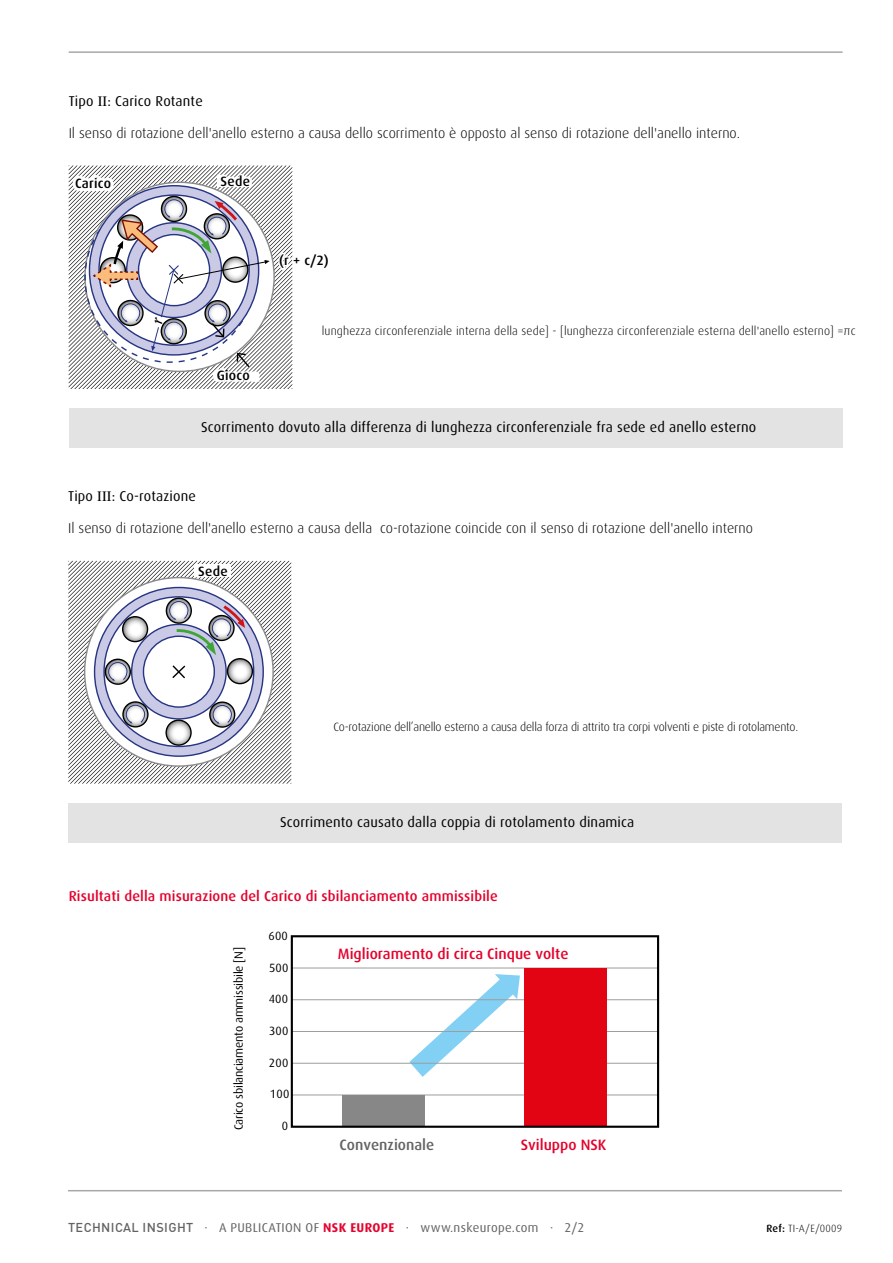
<style>
.page{position:relative;width:893px;height:1263px;background:#fff}
.page>*{position:absolute;margin:0;border:0;box-sizing:border-box;transform-origin:0 0}
.t1{font:500 15px "Dax Pro";color:#e4022d}
.t2{font:500 15px "Dax Pro";color:#636362}
.t3{font:300 14.25px "Dax Pro";color:#000}
.t4{font:14.25px "Dax";letter-spacing:.01em;color:#000}
.t5{font:500 14.25px "Dax Pro";letter-spacing:.01em;color:#e4022d}
.t6{font:500 13.5px "Dax Pro";letter-spacing:.02em;color:#000}
.t7{font:12.75px "Dax Pro";letter-spacing:.025em;color:#646363}
.t8{font:300 12px "Dax Pro";letter-spacing:.01em;color:#000}
.t9{font:300 12px "Dax Pro";letter-spacing:-.02em;color:#000}
.t10{font:12px "Dax";letter-spacing:-.02em;color:#000}
.t11{font:300 10.5px "Dax Pro";letter-spacing:.025em;color:#000}
.s1{font-family:"Times"}
.s2{font-family:"DIN Pro";font-weight:500}
.s3{font-weight:700;color:#e4032e}
.s4{font-weight:500}
</style>
<div class="page">
<hr style="left:68px;top:1190px;width:774px;height:1px;background:#a8a8a7">
<hr style="left:69px;top:51px;width:774px;height:2px;background:#a8a8a7">
<svg style="left:409px;top:974px;width:111px;height:103px"></svg>
<hr style="left:292px;top:968px;width:366px;height:1px;background:#9d9d9c">
<hr style="left:292px;top:1031px;width:366px;height:1px;background:#9d9d9c">
<hr style="left:292px;top:1063px;width:366px;height:1px;background:#9d9d9c">
<hr style="left:292px;top:1094px;width:366px;height:1px;background:#9d9d9c">
<hr style="left:292px;top:999px;width:366px;height:1px;background:#9d9d9c">
<div style="left:342px;top:1095px;width:83px;height:32px;background:#878787"></div>
<div style="left:524px;top:968px;width:83px;height:159px;background:#e30413"></div>
<div style="left:291px;top:935px;width:368px;height:193px;border:2px solid #000"></div>
<div style="left:69px;top:408px;width:773px;height:40px;background:#e3e3e3"></div>
<svg style="left:69px;top:166px;width:223px;height:223px"></svg>
<svg style="left:277px;top:250px;width:16px;height:22px"></svg>
<div style="left:68px;top:803px;width:774px;height:40px;background:#e3e3e3"></div>
<svg style="left:68px;top:561px;width:223px;height:223px"></svg>
<div style="left:85px;top:578px;width:188px;height:188px;background:#fff;border-radius:50%"></div>
<svg style="left:194px;top:565px;width:11px;height:13px"></svg>
<svg style="left:93px;top:586px;width:172px;height:171px"></svg>
<div style="left:195px;top:564px;width:36px;height:13px;background:#fff"></div>
<svg style="left:70px;top:173px;width:200px;height:211px"></svg>
<p class="t4" style="left:69px;top:93px;width:136px">Tipo <span class="s1">II</span>: Carico Rotante</p>
<p class="t3" style="left:69px;top:124px;width:673px">Il senso di rotazione dell'anello esterno a causa dello scorrimento è opposto al senso di rotazione dell'anello interno.</p>
<p class="t6" style="left:75px;top:175px;width:38px">Carico</p>
<p class="t6" style="left:220px;top:172px;width:31px">Sede</p>
<p class="t6" style="left:217px;top:367px;width:35px">Gioco</p>
<p class="t6" style="left:279px;top:252px;width:51px">(r + c/2)</p>
<p class="t8" style="left:322px;top:323px;width:535px">lunghezza circonferenziale interna della sede] - [lunghezza circonferenziale esterna dell'anello esterno] =πc</p>
<p class="t4" style="left:201px;top:419px;width:557px">Scorrimento dovuto alla differenza di lunghezza circonferenziale fra sede ed anello esterno</p>
<p class="t4" style="left:68px;top:488px;width:129px">Tipo <span class="s1">III</span>: Co-rotazione</p>
<p class="t3" style="left:68px;top:519px;width:686px">Il senso di rotazione dell'anello esterno a causa della co-rotazione coincide con il senso di rotazione dell'anello interno</p>
<p class="t6" style="left:198px;top:563px;width:31px">Sede</p>
<p class="t9" style="left:333px;top:719px;width:466px">Co-rotazione dell’anello esterno a causa della forza di attrito tra corpi volventi e piste di rotolamento.</p>
<p class="t4" style="left:280px;top:814px;width:356px">Scorrimento causato dalla coppia di rotolamento dinamica</p>
<p class="t5" style="left:69px;top:887px;width:431px">Risultati della misurazione del Carico di sbilanciamento ammissibile</p>
<p class="t10" style="left:268px;top:929px;width:21px">600</p>
<p class="t10" style="left:269px;top:961px;width:21px">500</p>
<p class="t10" style="left:269px;top:992px;width:21px">400</p>
<p class="t10" style="left:269px;top:1024px;width:21px">300</p>
<p class="t10" style="left:269px;top:1056px;width:21px">200</p>
<p class="t10" style="left:270px;top:1087px;width:21px">100</p>
<p class="t10" style="left:282px;top:1119px;width:8px">0</p>
<p class="t1" style="left:338px;top:944px;width:232px">Miglioramento di circa Cinque volte</p>
<p class="t10" style="left:232px;top:1130px;width:184px;rotate:-90deg">Carico sbilanciamento ammissibile [N]</p>
<p class="t2" style="left:340px;top:1135px;width:96px">Convenzionale</p>
<p class="t1" style="left:521px;top:1135px;width:87px">Sviluppo NSK</p>
<p class="t7" style="left:68px;top:1219px;width:517px"><span class="s2">TECHNICAL INSIGHT</span> · A PUBLICATION OF <span class="s3">NSK EUROPE</span> · www.nskeurope.com · 2/2</p>
<p class="t11" style="left:766px;top:1221px;width:77px"><span class="s4">Ref:</span> TI-A/E/0009</p>
</div>
